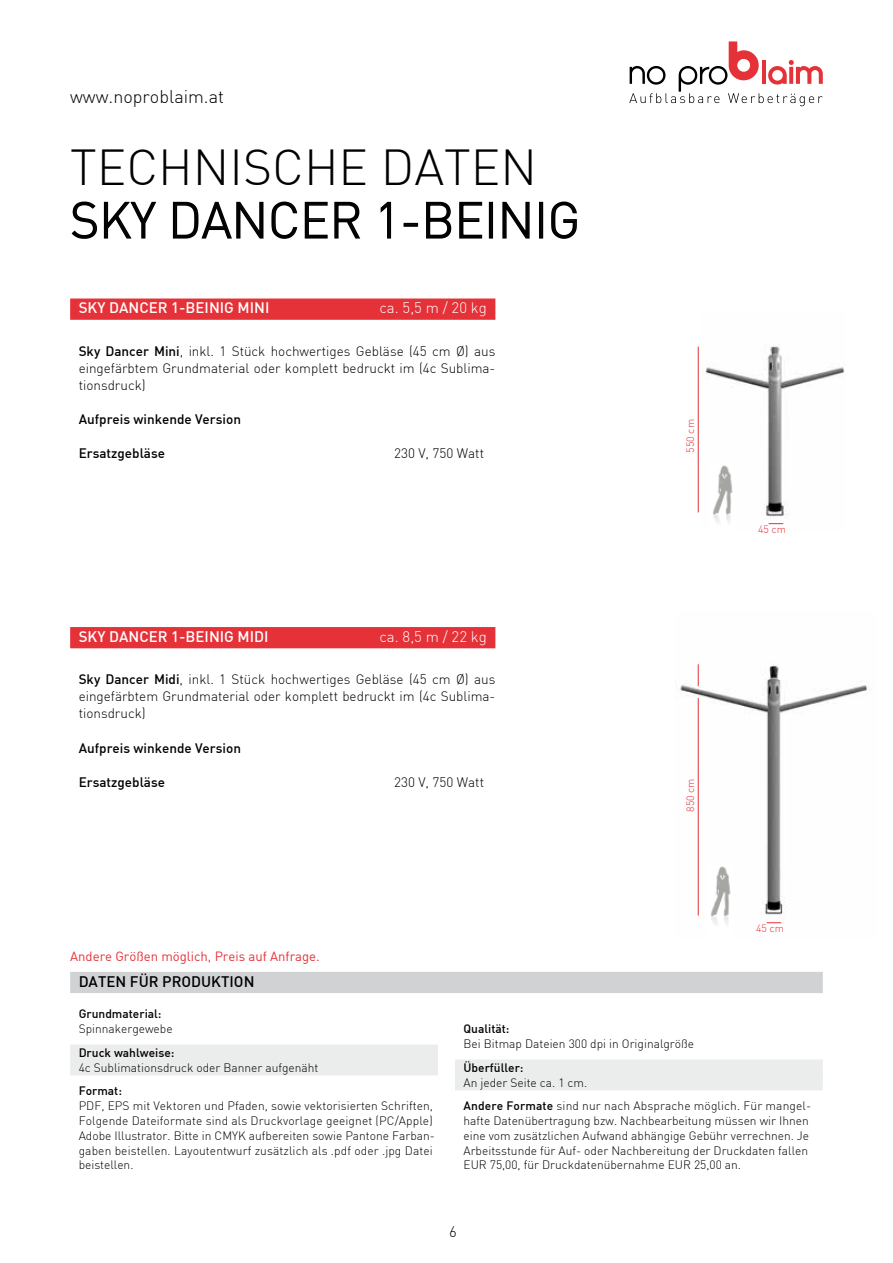
<style>
.page{position:relative;width:893px;height:1263px;background:#fff}
.page>*{position:absolute;margin:0;border:0;box-sizing:border-box;transform-origin:0 0}
.t1{font:300 49.5px/52.5px "DIN";color:#000}
.t2{font:300 18px "DIN";color:#000}
.t3{font:500 15px "DIN";color:#fff}
.t4{font:300 15px "DIN";color:#fff}
.t5{font:500 15px "DIN";color:#000}
.t6{font:300 15px "DIN";color:#000}
.t7{font:300 13.5px/17px "DIN";color:#000;text-align:justify}
.t8{font:500 13.5px "DIN";color:#000}
.t9{font:13.2px "DIN";color:#e53138}
.t10{font:300 12px/14.9px "DIN";color:#000}
.t11{font:500 12px "DIN";color:#000}
.t12{font:300 10.5px "DIN";color:#e53138}
.s1{font-weight:500}
</style>
<div class="page">
<svg style="left:629px;top:41px;width:194px;height:65px"></svg>
<img style="left:675px;top:664px;width:193px;height:260px">
<svg style="left:71px;top:201px;width:86px;height:38px"></svg>
<svg style="left:172px;top:201px;width:92px;height:38px"></svg>
<svg style="left:271px;top:201px;width:27px;height:38px"></svg>
<svg style="left:304px;top:201px;width:24px;height:38px"></svg>
<svg style="left:334px;top:201px;width:27px;height:38px"></svg>
<svg style="left:380px;top:201px;width:12px;height:38px"></svg>
<div style="left:404px;top:223px;width:14px;height:4px;border:2px solid #000"></div>
<svg style="left:426px;top:201px;width:26px;height:38px"></svg>
<svg style="left:459px;top:201px;width:24px;height:38px"></svg>
<div style="left:489px;top:202px;width:4px;height:37px;border:2px solid #000"></div>
<svg style="left:502px;top:201px;width:28px;height:38px"></svg>
<div style="left:539px;top:202px;width:4px;height:37px;border:2px solid #000"></div>
<svg style="left:551px;top:201px;width:26px;height:38px"></svg>
<div style="left:70px;top:298px;width:425px;height:22px;background:#e53138"></div>
<div style="left:70px;top:627px;width:425px;height:21px;background:#e53138"></div>
<img style="left:703px;top:345px;width:142px;height:180px">
<hr style="left:698px;top:347px;width:1px;height:165px;background:#e53138">
<img style="left:709px;top:462px;width:26px;height:63px">
<svg style="left:769px;top:523px;width:14px;height:1px"></svg>
<hr style="left:698px;top:698px;width:1px;height:217px;background:#e53138">
<img style="left:707px;top:864px;width:26px;height:60px">
<svg style="left:767px;top:922px;width:14px;height:1px"></svg>
<div style="left:70px;top:1044px;width:368px;height:16px;background:#ebecec"></div>
<div style="left:70px;top:1059px;width:368px;height:16px;background:#ebecec"></div>
<div style="left:455px;top:1059px;width:368px;height:16px;background:#ebecec"></div>
<div style="left:455px;top:1074px;width:368px;height:16px;background:#ebecec"></div>
<svg style="left:698px;top:664px;width:1px;height:22px"></svg>
<div style="left:70px;top:972px;width:753px;height:21px;background:#d0d2d3"></div>
<h2 class="t2" style="left:70px;top:86px;width:155px">www.noproblaim.at</h2>
<h1 class="t1" style="left:70px;top:141px;width:511px">TECHNISCHE DATEN<br>SKY DANCER 1-BEINIG</h1>
<p class="t3" style="left:79px;top:298px;width:192px">SKY DANCER 1-BEINIG MINI</p>
<p class="t4" style="left:380px;top:299px;width:109px">ca. 5,5 m / 20 kg</p>
<p class="t7" style="left:79px;top:342px;width:418px"><span class="s1">Sky Dancer Mini</span>, inkl. 1 Stück hochwertiges Gebläse (45 cm Ø) aus eingefärbtem Grundmaterial oder komplett bedruckt im (4c Sublima&shy;tionsdruck)</p>
<p class="t8" style="left:79px;top:410px;width:164px">Aufpreis winkende Version</p>
<p class="t8" style="left:79px;top:444px;width:88px">Ersatzgebläse</p>
<p class="t7" style="left:394px;top:444px;width:91px">230 V, 750 Watt</p>
<p class="t3" style="left:79px;top:627px;width:191px">SKY DANCER 1-BEINIG MIDI</p>
<p class="t4" style="left:380px;top:627px;width:109px">ca. 8,5 m / 22 kg</p>
<p class="t7" style="left:79px;top:671px;width:418px"><span class="s1">Sky Dancer Midi</span>, inkl. 1 Stück hochwertiges Gebläse (45 cm Ø) aus eingefärbtem Grundmaterial oder komplett bedruckt im (4c Sublima&shy;tionsdruck)</p>
<p class="t8" style="left:79px;top:739px;width:164px">Aufpreis winkende Version</p>
<p class="t8" style="left:79px;top:773px;width:88px">Ersatzgebläse</p>
<p class="t7" style="left:394px;top:773px;width:91px">230 V, 750 Watt</p>
<p class="t9" style="left:70px;top:948px;width:251px">Andere Größen möglich, Preis auf Anfrage.</p>
<p class="t5" style="left:79px;top:972px;width:177px">DATEN FÜR PRODUKTION</p>
<p class="t12" style="left:684px;top:452px;width:35px;rotate:-90deg">550 cm</p>
<p class="t12" style="left:758px;top:523px;width:29px">45 cm</p>
<p class="t12" style="left:684px;top:812px;width:35px;rotate:-90deg">850 cm</p>
<p class="t12" style="left:756px;top:922px;width:29px">45 cm</p>
<p class="t11" style="left:79px;top:1006px;width:84px">Grundmaterial:</p>
<p class="t10" style="left:79px;top:1021px;width:96px">Spinnakergewebe</p>
<p class="t11" style="left:79px;top:1045px;width:97px">Druck wahlweise:</p>
<p class="t10" style="left:79px;top:1060px;width:241px">4c Sublimationsdruck oder Banner aufgenäht</p>
<p class="t11" style="left:79px;top:1083px;width:45px">Format:</p>
<p class="t10" style="left:79px;top:1098px;width:358px">PDF, EPS mit Vektoren und Pfaden, sowie vektorisierten Schriften, Folgende Dateiformate sind als Druckvorlage geeignet (PC/Apple)<br>Adobe Illustrator. Bitte in CMYK aufbereiten sowie Pantone Farban&shy;gaben beistellen. Layoutentwurf zusätzlich als .pdf oder .jpg Datei beistellen.</p>
<p class="t11" style="left:463px;top:1021px;width:48px">Qualität:</p>
<p class="t10" style="left:463px;top:1036px;width:232px">Bei Bitmap Dateien 300 dpi in Originalgröße</p>
<p class="t11" style="left:463px;top:1059px;width:62px">Überfüller:</p>
<p class="t10" style="left:463px;top:1070px;width:349px;line-height:23.4px">An jeder Seite ca. 1 cm.<br><span class="s1">Andere Formate</span> sind nur nach Absprache möglich. Für mangel-</p>
<p class="t10" style="left:463px;top:1113px;width:347px;text-align:justify">hafte Datenübertragung bzw. Nachbearbeitung müssen wir Ihnen eine vom zusätzlichen Aufwand abhängige Gebühr verrechnen. Je Arbeitsstunde für Auf- oder Nachbereitung der Druckdaten fallen EUR 75,00, für Druckdatenübernahme EUR 25,00 an.</p>
<p class="t6" style="left:449px;top:1223px;width:9px">6</p>
</div>
